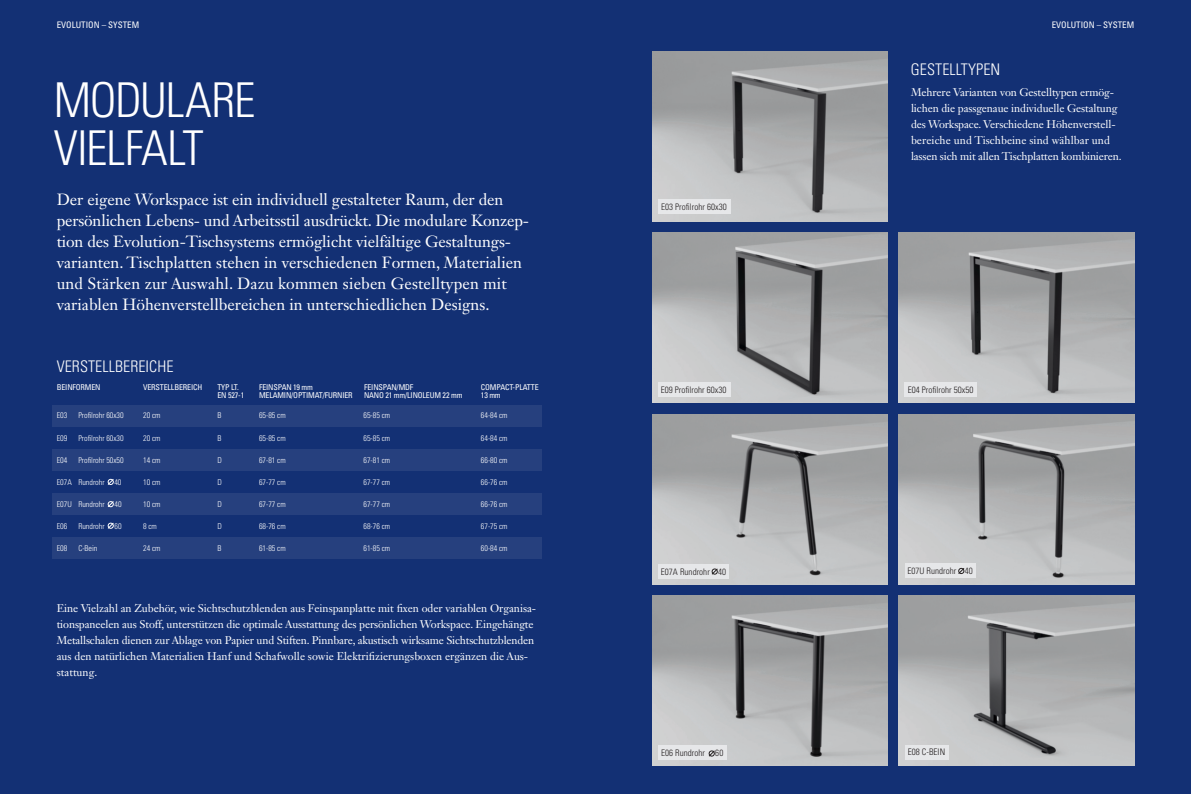
<style>
.page{position:relative;width:1191px;height:794px;background:#133074}
.page>*{position:absolute;margin:0;border:0;box-sizing:border-box;transform-origin:0 0}
.t1{font:300 condensed 48px/48px "Univers LT Std";letter-spacing:-.025em;color:#fff}
.t2{font:16px/21px "Janson Text LT Std";letter-spacing:-.005em;color:#fff}
.t3{font:300 condensed 16px "Univers LT Std";letter-spacing:.005em;color:#fff}
.t4{font:11px/16px "Janson Text LT Std";letter-spacing:-.01em;color:#fff}
.t5{font:300 condensed 9px "Univers LT Std";letter-spacing:.005em;color:#231f20}
.t6{font:condensed 9px "Univers LT Std";color:#fff}
.t7{font:300 condensed 8px "Univers LT Std";color:#fff}
.t8{font:condensed 8px/8px "Univers LT Std";letter-spacing:-.02em;color:#fff}
</style>
<div class="page">
<div style="left:52px;top:405px;width:490px;height:21px;background:#26407e"></div>
<div style="left:52px;top:449px;width:490px;height:22px;background:#26407e"></div>
<div style="left:52px;top:493px;width:490px;height:21px;background:#26407e"></div>
<div style="left:52px;top:538px;width:490px;height:21px;background:#26407e"></div>
<img style="left:652px;top:51px;width:235px;height:170px">
<img style="left:898px;top:232px;width:236px;height:171px">
<img style="left:899px;top:414px;width:235px;height:170px">
<img style="left:899px;top:595px;width:235px;height:170px">
<img style="left:652px;top:232px;width:235px;height:171px">
<img style="left:652px;top:414px;width:235px;height:170px">
<img style="left:652px;top:595px;width:235px;height:170px">
<svg style="left:108px;top:479px;width:6px;height:6px"></svg>
<svg style="left:108px;top:501px;width:6px;height:6px"></svg>
<svg style="left:108px;top:522px;width:6px;height:7px"></svg>
<div style="left:658px;top:200px;width:72px;height:14px;background:#e6e7e9"></div>
<div style="left:904px;top:383px;width:73px;height:14px;background:#e6e7e9"></div>
<div style="left:658px;top:383px;width:72px;height:14px;background:#e6e7e9"></div>
<div style="left:658px;top:745px;width:69px;height:15px;background:#e6e7e9"></div>
<div style="left:658px;top:564px;width:71px;height:14px;background:#e6e7e9"></div>
<div style="left:905px;top:745px;width:43px;height:14px;background:#e6e7e9"></div>
<div style="left:904px;top:563px;width:71px;height:15px;background:#e6e7e9"></div>
<svg style="left:711px;top:568px;width:7px;height:7px"></svg>
<svg style="left:708px;top:750px;width:7px;height:6px"></svg>
<svg style="left:958px;top:568px;width:6px;height:6px"></svg>
<p class="t6" style="left:57px;top:19px;width:84px">EVOLUTION – SYSTEM</p>
<p class="t6" style="left:1051px;top:19px;width:84px">EVOLUTION – SYSTEM</p>
<h1 class="t1" style="left:54px;top:76px;width:203px">MODULARE<br>VIELFALT</h1>
<p class="t2" style="left:57px;top:189px;width:474px">Der eigene Workspace ist ein individuell gestalteter Raum, der den persönlichen Lebens- und Arbeitsstil ausdrückt. Die modulare Konzep&shy;tion des Evolution-Tischsystems ermöglicht vielfältige Gestaltungs&shy;varianten. Tischplatten stehen in verschiedenen Formen, Materialien und Stärken zur Auswahl. Dazu kommen sieben Gestelltypen mit variablen Höhenverstellbereichen in unterschiedlichen Designs.</p>
<h2 class="t3" style="left:57px;top:357px;width:118px">VERSTELLBEREICHE</h2>
<p class="t8" style="left:57px;top:383px;width:45px">BEINFORMEN</p>
<p class="t7" style="left:57px;top:411px;width:12px">E03</p>
<p class="t7" style="left:57px;top:433px;width:12px">E09</p>
<p class="t7" style="left:57px;top:455px;width:12px">E04</p>
<p class="t7" style="left:57px;top:477px;width:17px">E07A</p>
<p class="t7" style="left:57px;top:499px;width:17px">E07U</p>
<p class="t7" style="left:57px;top:521px;width:12px">E06</p>
<p class="t7" style="left:57px;top:543px;width:12px">E08</p>
<p class="t7" style="left:78px;top:411px;width:47px">Profilrohr 60x30</p>
<p class="t7" style="left:78px;top:433px;width:47px">Profilrohr 60x30</p>
<p class="t7" style="left:78px;top:455px;width:47px">Profilrohr 50x50</p>
<p class="t7" style="left:78px;top:477px;width:45px">Rundrohr 40</p>
<p class="t7" style="left:78px;top:499px;width:45px">Rundrohr 40</p>
<p class="t7" style="left:78px;top:521px;width:45px">Rundrohr 60</p>
<p class="t7" style="left:78px;top:543px;width:21px">C-Bein</p>
<p class="t8" style="left:143px;top:383px;width:61px">VERSTELLBEREICH</p>
<p class="t8" style="left:217px;top:383px;width:28px">TYP LT.<br>EN 527-1</p>
<p class="t8" style="left:259px;top:383px;width:95px">FEINSPAN 19 mm<br>MELAMIN/OPTIMAT/FURNIER</p>
<p class="t8" style="left:364px;top:383px;width:100px">FEINSPAN/MDF<br>NANO 21 mm/LINOLEUM 22 mm</p>
<p class="t8" style="left:481px;top:383px;width:59px">COMPACT-PLATTE<br>13 mm</p>
<p class="t7" style="left:143px;top:411px;width:19px">20 cm</p>
<p class="t7" style="left:143px;top:433px;width:19px">20 cm</p>
<p class="t7" style="left:143px;top:455px;width:19px">14 cm</p>
<p class="t7" style="left:143px;top:477px;width:19px">10 cm</p>
<p class="t7" style="left:143px;top:499px;width:19px">10 cm</p>
<p class="t7" style="left:143px;top:521px;width:15px">8 cm</p>
<p class="t7" style="left:143px;top:543px;width:19px">24 cm</p>
<p class="t7" style="left:217px;top:411px;width:5px">B</p>
<p class="t7" style="left:217px;top:433px;width:5px">B</p>
<p class="t7" style="left:217px;top:455px;width:6px">D</p>
<p class="t7" style="left:217px;top:477px;width:6px">D</p>
<p class="t7" style="left:217px;top:499px;width:6px">D</p>
<p class="t7" style="left:217px;top:521px;width:6px">D</p>
<p class="t7" style="left:217px;top:543px;width:5px">B</p>
<p class="t7" style="left:259px;top:411px;width:28px">65-85 cm</p>
<p class="t7" style="left:259px;top:433px;width:28px">65-85 cm</p>
<p class="t7" style="left:259px;top:455px;width:28px">67-81 cm</p>
<p class="t7" style="left:259px;top:477px;width:28px">67-77 cm</p>
<p class="t7" style="left:259px;top:499px;width:28px">67-77 cm</p>
<p class="t7" style="left:259px;top:521px;width:28px">68-76 cm</p>
<p class="t7" style="left:259px;top:543px;width:28px">61-85 cm</p>
<p class="t7" style="left:363px;top:411px;width:28px">65-85 cm</p>
<p class="t7" style="left:363px;top:433px;width:28px">65-85 cm</p>
<p class="t7" style="left:363px;top:455px;width:28px">67-81 cm</p>
<p class="t7" style="left:363px;top:477px;width:28px">67-77 cm</p>
<p class="t7" style="left:363px;top:499px;width:28px">67-77 cm</p>
<p class="t7" style="left:363px;top:521px;width:28px">68-76 cm</p>
<p class="t7" style="left:363px;top:543px;width:28px">61-85 cm</p>
<p class="t7" style="left:481px;top:411px;width:28px">64-84 cm</p>
<p class="t7" style="left:481px;top:433px;width:28px">64-84 cm</p>
<p class="t7" style="left:481px;top:455px;width:28px">66-80 cm</p>
<p class="t7" style="left:481px;top:477px;width:28px">66-76 cm</p>
<p class="t7" style="left:481px;top:499px;width:28px">66-76 cm</p>
<p class="t7" style="left:481px;top:521px;width:28px">67-75 cm</p>
<p class="t7" style="left:481px;top:543px;width:28px">60-84 cm</p>
<p class="t4" style="left:57px;top:600px;width:481px">Eine Vielzahl an Zubehör, wie Sichtschutzblenden aus Feinspanplatte mit fixen oder variablen Organisa&shy;tionspaneelen aus Stoff, unterstützen die optimale Ausstattung des persönlichen Workspace. Eingehängte Metallschalen dienen zur Ablage von Papier und Stiften. Pinnbare, akustisch wirksame Sichtschutzblenden aus den natürlichen Materialien Hanf und Schafwolle sowie Elektrifizierungsboxen ergänzen die Aus&shy;stattung.</p>
<h2 class="t3" style="left:911px;top:60px;width:91px">GESTELLTYPEN</h2>
<p class="t5" style="left:661px;top:202px;width:67px">E03 Profilrohr 60x30</p>
<p class="t4" style="left:911px;top:84px;width:212px">Mehrere Varianten von Gestelltypen ermög&shy;lichen die passgenaue individuelle Gestaltung des Workspace. Verschiedene Höhenverstell&shy;bereiche und Tischbeine sind wählbar und lassen sich mit allen Tischplatten kombinieren.</p>
<p class="t5" style="left:660px;top:384px;width:67px">E09 Profilrohr 60x30</p>
<p class="t5" style="left:907px;top:384px;width:67px">E04 Profilrohr 50x50</p>
<p class="t5" style="left:661px;top:566px;width:67px">E07A Rundrohr 40</p>
<p class="t5" style="left:661px;top:747px;width:64px">E06 Rundrohr 60</p>
<p class="t5" style="left:907px;top:565px;width:67px">E07U Rundrohr 40</p>
<p class="t5" style="left:907px;top:747px;width:39px">E08 C-BEIN</p>
</div>
